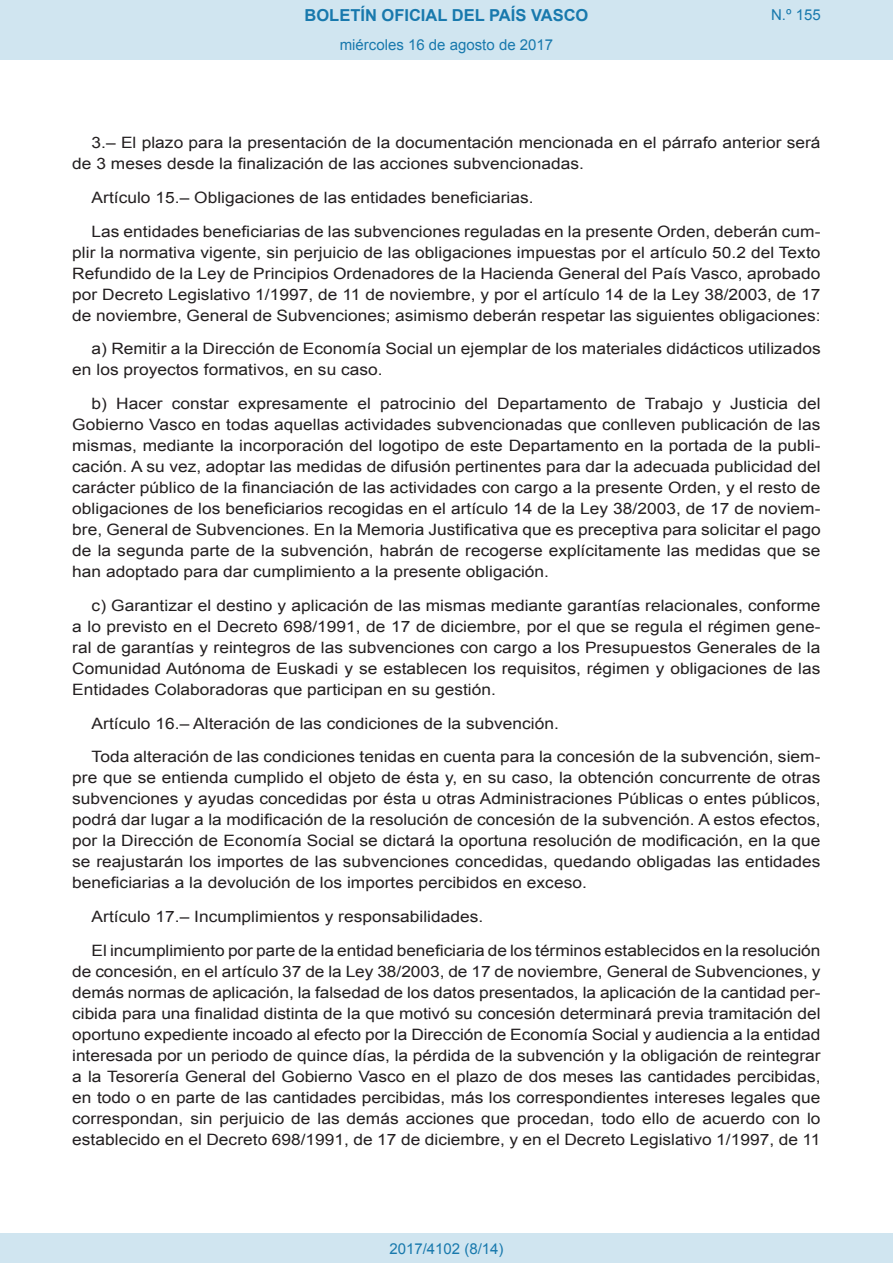
<style>
.page{position:relative;width:893px;height:1263px;background:#fff}
.page>*{position:absolute;margin:0;border:0;box-sizing:border-box;transform-origin:0 0}
.t1{font:700 16.5px "Arial";color:#1879ad}
.BOPVDetalle{font:15.6px/21px "Arial";color:#231f20;text-align:justify;scale:1.11 1}
.Paginacion_Centro{font:15px "Arial";color:#1879ad}
</style>
<div class="page">
<div style="left:0;top:0;width:893px;height:60px;background:#d0e5f0"></div>
<div style="left:0;top:1233px;width:893px;height:30px;background:#d0e5f0"></div>
<p class="t1" style="left:305px;top:4px;width:285px">BOLETÍN OFICIAL DEL PAÍS VASCO</p>
<p class="Paginacion_Centro" style="left:340px;top:35px;width:215px">miércoles 16 de agosto de 2017</p>
<p class="Paginacion_Centro" style="left:771px;top:5px;width:51px">N.º 155</p>
<p class="BOPVDetalle" style="left:72px;top:132px;width:676px;text-indent:19px">3.– El plazo para la presentación de la documentación mencionada en el párrafo anterior será de 3 meses desde la finalización de las acciones subvencionadas.</p>
<p class="BOPVDetalle" style="left:92px;top:187px;width:400px">Artículo 15.– Obligaciones de las entidades beneficiarias.</p>
<p class="BOPVDetalle" style="left:72px;top:221px;width:676px;text-indent:19px">Las entidades beneficiarias de las subvenciones reguladas en la presente Orden, deberán cum&shy;plir la normativa vigente, sin perjuicio de las obligaciones impuestas por el artículo 50.2 del Texto Refundido de la Ley de Principios Ordenadores de la Hacienda General del País Vasco, aprobado por Decreto Legislativo 1/1997, de 11 de noviembre, y por el artículo 14 de la Ley 38/2003, de 17 de noviembre, General de Subvenciones; asimismo deberán respetar las siguientes obligaciones:</p>
<p class="BOPVDetalle" style="left:72px;top:339px;width:676px;text-indent:19px">a) Remitir a la Dirección de Economía Social un ejemplar de los materiales didácticos utilizados en los proyectos formativos, en su caso.</p>
<p class="BOPVDetalle" style="left:72px;top:393px;width:676px;text-indent:19px">b) Hacer constar expresamente el patrocinio del Departamento de Trabajo y Justicia del Gobierno Vasco en todas aquellas actividades subvencionadas que conlleven publicación de las mismas, mediante la incorporación del logotipo de este Departamento en la portada de la publi&shy;cación. A su vez, adoptar las medidas de difusión pertinentes para dar la adecuada publicidad del carácter público de la financiación de las actividades con cargo a la presente Orden, y el resto de obligaciones de los beneficiarios recogidas en el artículo 14 de la Ley 38/2003, de 17 de noviem&shy;bre, General de Subvenciones. En la Memoria Justificativa que es preceptiva para solicitar el pago de la segunda parte de la subvención, habrán de recogerse explícitamente las medidas que se han adoptado para dar cumplimiento a la presente obligación.</p>
<p class="BOPVDetalle" style="left:72px;top:595px;width:676px;text-indent:19px">c) Garantizar el destino y aplicación de las mismas mediante garantías relacionales, conforme a lo previsto en el Decreto 698/1991, de 17 de diciembre, por el que se regula el régimen gene&shy;ral de garantías y reintegros de las subvenciones con cargo a los Presupuestos Generales de la Comunidad Autónoma de Euskadi y se establecen los requisitos, régimen y obligaciones de las Entidades Colaboradoras que participan en su gestión.</p>
<p class="BOPVDetalle" style="left:92px;top:713px;width:422px">Artículo 16.– Alteración de las condiciones de la subvención.</p>
<p class="BOPVDetalle" style="left:72px;top:747px;width:676px;text-indent:19px">Toda alteración de las condiciones tenidas en cuenta para la concesión de la subvención, siem&shy;pre que se entienda cumplido el objeto de ésta y, en su caso, la obtención concurrente de otras subvenciones y ayudas concedidas por ésta u otras Administraciones Públicas o entes públicos, podrá dar lugar a la modificación de la resolución de concesión de la subvención. A estos efectos, por la Dirección de Economía Social se dictará la oportuna resolución de modificación, en la que se reajustarán los importes de las subvenciones concedidas, quedando obligadas las entidades beneficiarias a la devolución de los importes percibidos en exceso.</p>
<p class="BOPVDetalle" style="left:92px;top:906px;width:354px">Artículo 17.– Incumplimientos y responsabilidades.</p>
<p class="BOPVDetalle" style="left:72px;top:940px;width:676px;text-indent:19px">El incumplimiento por parte de la entidad beneficiaria de los términos establecidos en la resolución de concesión, en el artículo 37 de la Ley 38/2003, de 17 de noviembre, General de Subvenciones, y demás normas de aplicación, la falsedad de los datos presentados, la aplicación de la cantidad per&shy;cibida para una finalidad distinta de la que motivó su concesión determinará previa tramitación del oportuno expediente incoado al efecto por la Dirección de Economía Social y audiencia a la entidad interesada por un periodo de quince días, la pérdida de la subvención y la obligación de reintegrar a la Tesorería General del Gobierno Vasco en el plazo de dos meses las cantidades percibidas, en todo o en parte de las cantidades percibidas, más los correspondientes intereses legales que correspondan, sin perjuicio de las demás acciones que procedan, todo ello de acuerdo con lo establecido en el Decreto 698/1991, de 17 de diciembre, y en el Decreto Legislativo 1/1997, de 11</p>
<p class="Paginacion_Centro" style="left:389px;top:1238px;width:116px">2017/4102 (8/14)</p>
</div>
